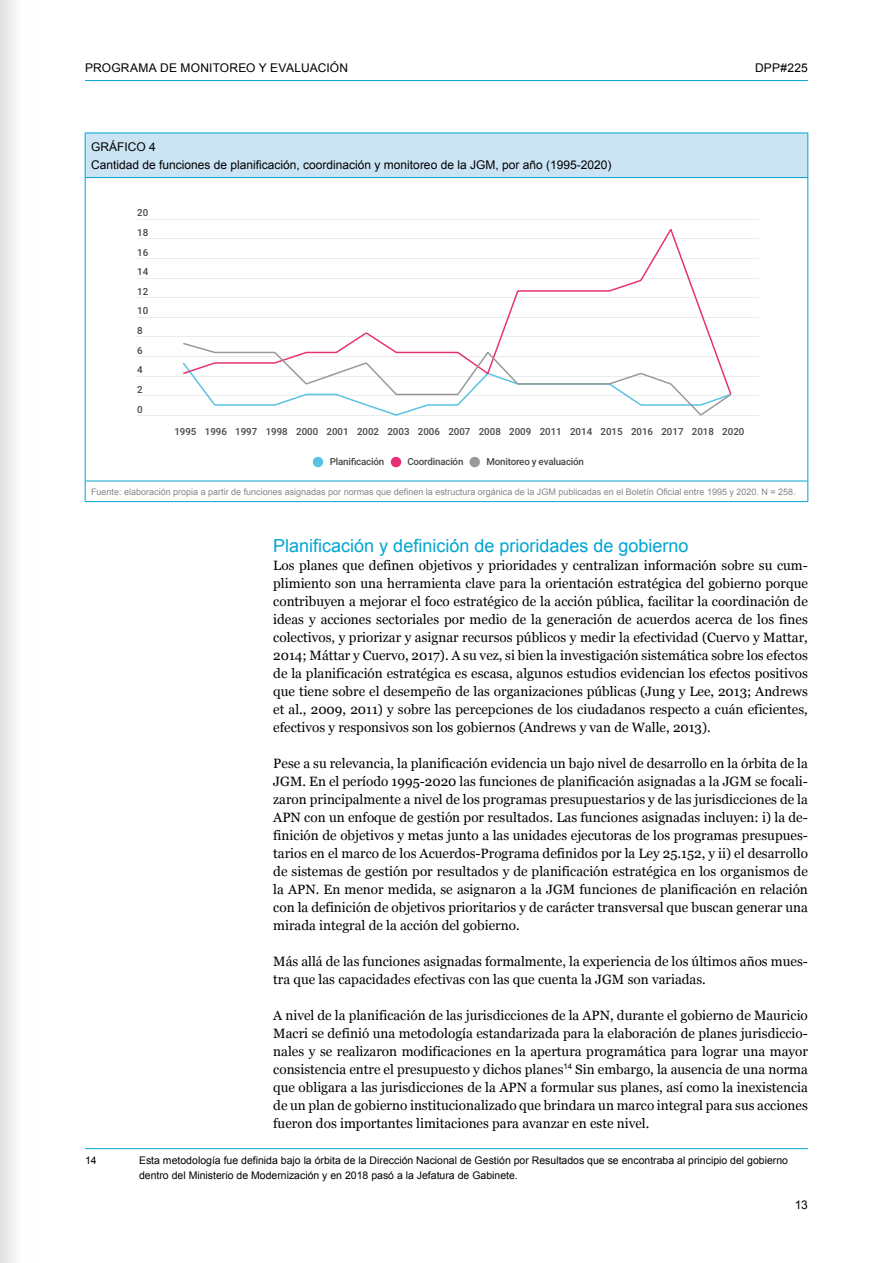
<style>
.page{position:relative;width:893px;height:1263px;background:#fff}
.page>*{position:absolute;margin:0;border:0;box-sizing:border-box;transform-origin:0 0}
.t1{font:18px "Arial";color:#00a5d3}
.t2{font:13.5px/18px "Georgia";color:#000;text-align:justify}
.t3{font:12px/18px "Arial";color:#000}
.t4{font:10.5px/15px "Arial";color:#000}
.t5{font:500 9.75px/19.6px "Roboto";color:#464646}
.t6{font:500 9.75px "Roboto";letter-spacing:-.02em;color:#464646}
.t7{font:9px "Arial";color:#878787}
</style>
<div class="page">
<hr style="left:85px;top:80px;width:723px;height:1px;background:#00a5d3">
<hr style="left:85px;top:1148px;width:723px;height:1px;background:#00a5d3">
<div style="left:1px;top:0;width:41px;height:1263px;background:linear-gradient(to right,#e8e8e8,#fff)"></div>
<div style="left:85px;top:133px;width:723px;height:45px;background:#cbe4f4"></div>
<hr style="left:85px;top:133px;width:723px;height:1px;background:#00a5d3">
<hr style="left:85px;top:133px;width:1px;height:44px;background:#00a5d3">
<hr style="left:807px;top:133px;width:1px;height:44px;background:#00a5d3">
<hr style="left:85px;top:177px;width:723px;height:1px;background:#00a5d3">
<hr style="left:85px;top:178px;width:1px;height:303px;background:#00a5d3">
<hr style="left:807px;top:178px;width:1px;height:303px;background:#00a5d3">
<hr style="left:85px;top:481px;width:723px;height:1px;background:#00a5d3">
<svg style="left:85px;top:481px;width:1px;height:20px"></svg>
<svg style="left:807px;top:481px;width:1px;height:20px"></svg>
<hr style="left:85px;top:501px;width:723px;height:1px;background:#00a5d3">
<hr style="left:137px;top:415px;width:622px;height:1px;background:#ebebeb">
<hr style="left:137px;top:376px;width:622px;height:1px;background:#ebebeb">
<hr style="left:137px;top:337px;width:622px;height:1px;background:#ebebeb">
<hr style="left:137px;top:297px;width:622px;height:1px;background:#ebebeb">
<hr style="left:137px;top:258px;width:622px;height:1px;background:#ebebeb">
<hr style="left:137px;top:219px;width:622px;height:1px;background:#ebebeb">
<hr style="left:137px;top:238px;width:622px;height:1px;background:#ebebeb">
<hr style="left:137px;top:278px;width:622px;height:1px;background:#ebebeb">
<hr style="left:137px;top:317px;width:622px;height:1px;background:#ebebeb">
<hr style="left:137px;top:356px;width:622px;height:1px;background:#ebebeb">
<hr style="left:137px;top:395px;width:622px;height:1px;background:#ebebeb">
<svg style="left:313px;top:457px;width:10px;height:10px"></svg>
<svg style="left:351px;top:458px;width:5px;height:7px"></svg>
<svg style="left:391px;top:457px;width:10px;height:10px"></svg>
<svg style="left:469px;top:457px;width:11px;height:10px"></svg>
<svg style="left:183px;top:229px;width:548px;height:114px"></svg>
<svg style="left:183px;top:343px;width:548px;height:73px"></svg>
<p class="t3" style="left:85px;top:58px;width:265px">PROGRAMA DE MONITOREO Y EVALUACIÓN</p>
<p class="t3" style="left:755px;top:58px;width:54px">DPP#225</p>
<p class="t3" style="left:91px;top:138px;width:522px">GRÁFICO 4<br>Cantidad de funciones de planificación, coordinación y monitoreo de la JGM, por año (1995-2020)</p>
<p class="t5" style="left:137px;top:203px;width:13px">20<br>18</p>
<p class="t5" style="left:137px;top:261px;width:13px">14</p>
<p class="t5" style="left:137px;top:301px;width:13px">10</p>
<p class="t5" style="left:137px;top:340px;width:7px">6</p>
<p class="t5" style="left:137px;top:379px;width:7px">2</p>
<p class="t5" style="left:137px;top:242px;width:13px">16</p>
<p class="t5" style="left:137px;top:281px;width:13px">12</p>
<p class="t5" style="left:137px;top:320px;width:7px">8</p>
<p class="t5" style="left:137px;top:360px;width:7px">4</p>
<p class="t5" style="left:137px;top:399px;width:7px">0</p>
<p class="t5" style="left:174px;top:421px;width:572px">1995 1996 1997 1998 2000 2001 2002 2003 2006 2007 2008 2009 2011 2014 2015 2016 2017 2018 2020</p>
<p class="t6" style="left:330px;top:455px;width:56px">Plani cación</p>
<p class="t6" style="left:407px;top:455px;width:58px">Coordinación</p>
<p class="t6" style="left:487px;top:455px;width:99px">Monitoreo y evaluación</p>
<p class="t7" style="left:91px;top:485px;width:706px">Fuente: elaboración propia a partir de funciones asignadas por normas que definen la estructura orgánica de la JGM publicadas en el Boletín Oficial entre 1995 y 2020. N = 258.</p>
<h1 class="t1" style="left:273px;top:533px;width:417px">Planificación y definición de prioridades de gobierno</h1>
<p class="t2" style="left:273px;top:556px;width:536px">Los planes que definen objetivos y prioridades y centralizan información sobre su cum&shy;plimiento son una herramienta clave para la orientación estratégica del gobierno porque contribuyen a mejorar el foco estratégico de la acción pública, facilitar la coordinación de ideas y acciones sectoriales por medio de la generación de acuerdos acerca de los fines colectivos, y priorizar y asignar recursos públicos y medir la efectividad (Cuervo y Mattar, 2014; Máttar y Cuervo, 2017). A su vez, si bien la investigación sistemática sobre los efectos de la planificación estratégica es escasa, algunos estudios evidencian los efectos positivos que tiene sobre el desempeño de las organizaciones públicas (Jung y Lee, 2013; Andrews et al., 2009, 2011) y sobre las percepciones de los ciudadanos respecto a cuán eficientes, efectivos y responsivos son los gobiernos (Andrews y van de Walle, 2013).</p>
<p class="t2" style="left:273px;top:754px;width:536px">Pese a su relevancia, la planificación evidencia un bajo nivel de desarrollo en la órbita de la JGM. En el período 1995-2020 las funciones de planificación asignadas a la JGM se focali&shy;zaron principalmente a nivel de los programas presupuestarios y de las jurisdicciones de la APN con un enfoque de gestión por resultados. Las funciones asignadas incluyen: i) la de&shy;finición de objetivos y metas junto a las unidades ejecutoras de los programas presupues&shy;tarios en el marco de los Acuerdos-Programa definidos por la Ley 25.152, y ii) el desarrollo de sistemas de gestión por resultados y de planificación estratégica en los organismos de la APN. En menor medida, se asignaron a la JGM funciones de planificación en relación con la definición de objetivos prioritarios y de carácter transversal que buscan generar una mirada integral de la acción del gobierno.</p>
<p class="t2" style="left:273px;top:952px;width:536px">Más allá de las funciones asignadas formalmente, la experiencia de los últimos años mues&shy;tra que las capacidades efectivas con las que cuenta la JGM son variadas.</p>
<p class="t2" style="left:273px;top:1006px;width:536px">A nivel de la planificación de las jurisdicciones de la APN, durante el gobierno de Mauricio Macri se definió una metodología estandarizada para la elaboración de planes jurisdiccio&shy;nales y se realizaron modificaciones en la apertura programática para lograr una mayor consistencia entre el presupuesto y dichos planes<sup>14</sup> Sin embargo, la ausencia de una norma que obligara a las jurisdicciones de la APN a formular sus planes, así como la inexistencia de un plan de gobierno institucionalizado que brindara un marco integral para sus acciones fueron dos importantes limitaciones para avanzar en este nivel.</p>
<p class="t4" style="left:85px;top:1152px;width:13px">14</p>
<p class="t4" style="left:139px;top:1152px;width:650px">Esta metodología fue definida bajo la órbita de la Dirección Nacional de Gestión por Resultados que se encontraba al principio del gobierno dentro del Ministerio de Modernización y en 2018 pasó a la Jefatura de Gabinete.</p>
<p class="t3" style="left:795px;top:1196px;width:15px">13</p>
</div>
